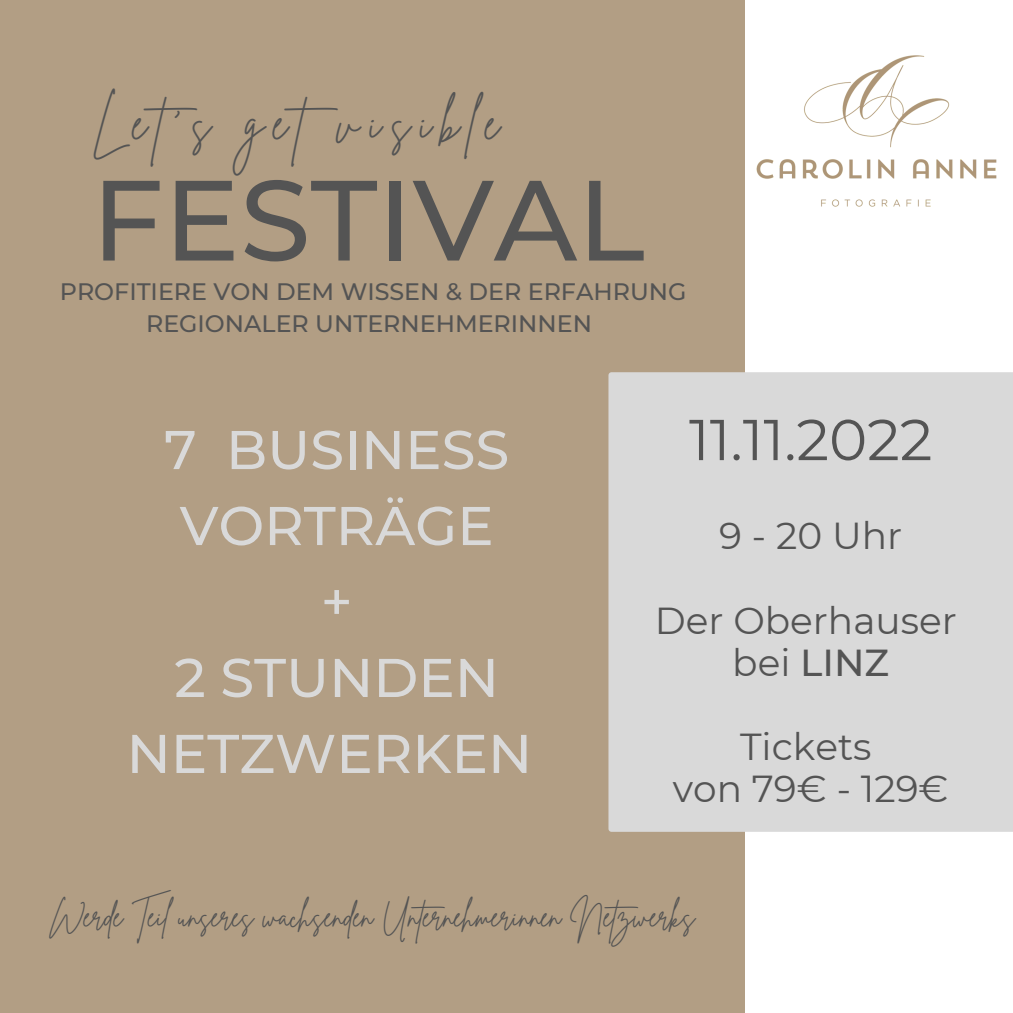
<style>
.page{position:relative;width:1013px;height:1013px;background:#fff}
.page>*{position:absolute;margin:0;border:0;box-sizing:border-box;transform-origin:0 0}
.t1{font:500 113.75px "Montserrat";color:#545454}
.t2{font:57.5px "Montserrat";color:#545454}
.t3{font:500 54.38px/76px "Montserrat";color:#d9d9d9;text-align:center}
.t4{font:47.75px "Brittany Signature";letter-spacing:.2em;color:#545454}
.t5{font:37.5px/42.2px "Montserrat";color:#545454;text-align:center}
.t6{font:30px "Brittany Signature";color:#545454}
.t7{font:500 23.75px/32.8px "Montserrat";color:#545454;text-align:center}
.s1{font-weight:500}
</style>
<div class="page">
<div style="left:0;top:0;width:744px;height:1012px;background:#b29e84"></div>
<div style="left:608px;top:372px;width:404px;height:459px;background:#d9d9d9"></div>
<img style="left:756px;top:55px;width:241px;height:152px">
<h3 class="t4" style="left:91px;top:91px;width:410px">Let's getvisible</h3>
<h1 class="t1" style="left:91px;top:150px;width:555px">FESTIVAL</h1>
<p class="t7" style="left:60px;top:275px;width:628px">PROFITIERE VON DEM WISSEN &amp; DER ERFAHRUNG<br>REGIONALER UNTERNEHMERINNEN</p>
<h3 class="t3" style="left:127px;top:411px;width:407px">7 BUSINESS<br>VORTRÄGE<br>+<br>2 STUNDEN<br>NETZWERKEN</h3>
<h2 class="t2" style="left:689px;top:404px;width:245px">11.11.2022</h2>
<h3 class="t5" style="left:719px;top:514px;width:184px">9 - 20 Uhr</h3>
<h3 class="t5" style="left:655px;top:599px;width:303px">Der Oberhauser bei <span class="s1">LINZ</span></h3>
<h3 class="t5" style="left:673px;top:725px;width:277px">Tickets<br>von 79€ - 129€</h3>
<p class="t6" style="left:49px;top:896px;width:647px">Werde Teil unseres wachsenden Unternehmerinnen Netzwerks</p>
</div>
